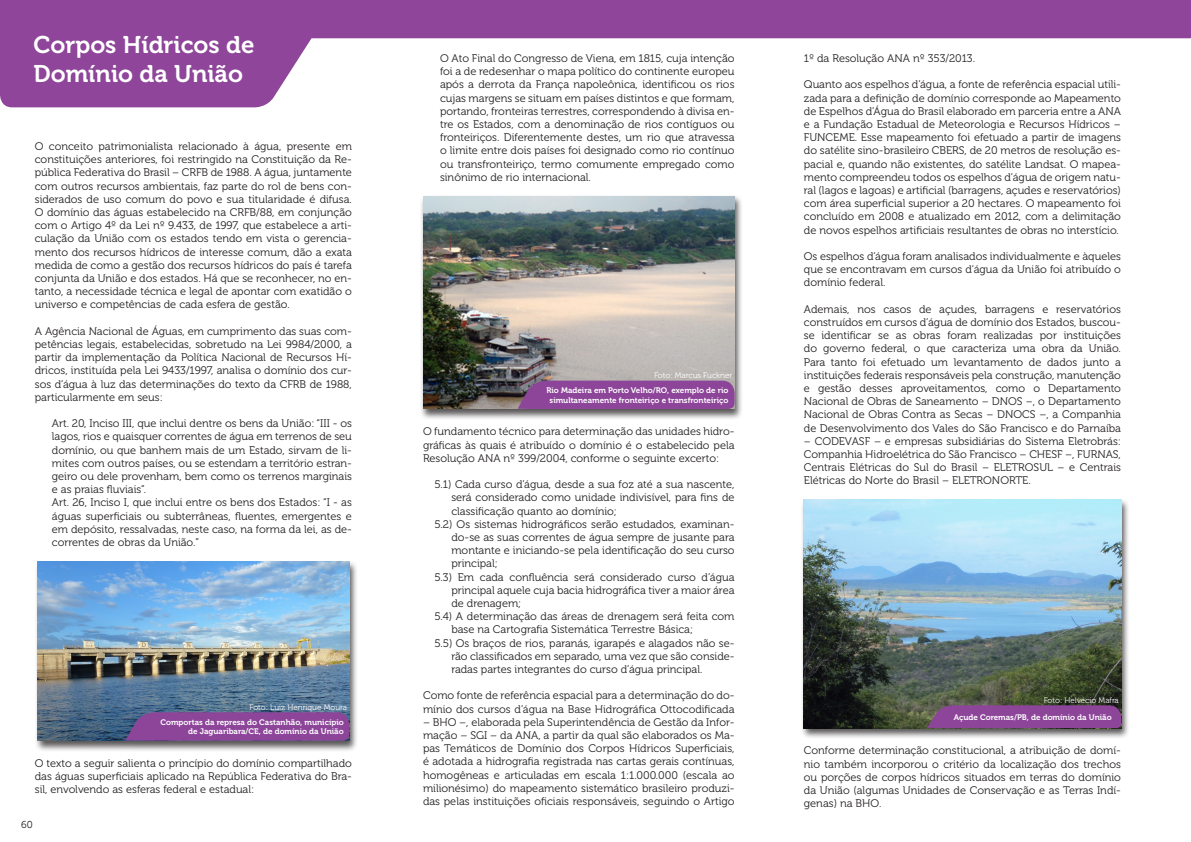
<style>
.page{position:relative;width:1191px;height:842px;background:#fff}
.page>*{position:absolute;margin:0;border:0;box-sizing:border-box;transform-origin:0 0}
.t1{font:24px "Museo 700";color:#fff}
.t2{font:11px/13.2px "Museo 300";color:#231f20;text-align:justify}
.t3{font:10px "Museo 300";color:#231f20}
.t4{font:8px/9.6px "Museo 700";color:#fff;text-align:right}
.t5{font:8px "Museo 300";color:#fff}
</style>
<div class="page">
<svg style="left:0;top:0;width:1191px;height:107px;fill:#8e459a"></svg>
<div style="left:34px;top:560px;width:324px;height:192px;background:#231f20;opacity:.75"></div>
<img style="left:38px;top:561px;width:311px;height:180px">
<svg style="left:126px;top:712px;width:223px;height:29px;background:#874697"></svg>
<div style="left:420px;top:195px;width:323px;height:225px;background:#231f20;opacity:.75"></div>
<img style="left:423px;top:196px;width:311px;height:213px">
<div style="left:518px;top:381px;width:216px;height:28px;background:#8d4599"></div>
<div style="left:800px;top:499px;width:330px;height:240px;background:#231f20;opacity:.75"></div>
<img style="left:804px;top:500px;width:317px;height:228px">
<svg style="left:927px;top:705px;width:194px;height:23px;background:#894693"></svg>
<p class="t1" style="left:33px;top:31px;width:222px">Corpos Hídricos de</p>
<p class="t1" style="left:33px;top:60px;width:211px">Domínio da União</p>
<p class="t2" style="left:440px;top:52px;width:296px">O Ato Final do Congresso de Viena, em 1815, cuja intenção foi a de redesenhar o mapa político do continente europeu após a derrota da França napoleônica, identificou os rios cujas margens se situam em países distintos e que formam, portando, fronteiras terrestres, correspondendo à divisa en&shy;tre os Estados, com a denominação de rios contíguos ou fronteiriços. Diferentemente destes, um rio que atravessa o limite entre dois países foi designado como rio contínuo ou transfronteiriço, termo comumente empregado como sinônimo de rio internacional.</p>
<p class="t2" style="left:35px;top:140px;width:318px">O conceito patrimonialista relacionado à água, presente em constituições anteriores, foi restringido na Constituição da Re&shy;pública Federativa do Brasil – CRFB de 1988. A água, juntamente com outros recursos ambientais, faz parte do rol de bens con&shy;siderados de uso comum do povo e sua titularidade é difusa.<br>O domínio das águas estabelecido na CRFB/88, em conjunção com o Artigo 4º da Lei nº 9.433, de 1997, que estabelece a arti&shy;culação da União com os estados tendo em vista o gerencia&shy;mento dos recursos hídricos de interesse comum, dão a exata medida de como a gestão dos recursos hídricos do país é tarefa conjunta da União e dos estados. Há que se reconhecer, no en&shy;tanto, a necessidade técnica e legal de apontar com exatidão o universo e competências de cada esfera de gestão.</p>
<p class="t2" style="left:35px;top:325px;width:318px">A Agência Nacional de Águas, em cumprimento das suas com&shy;petências legais, estabelecidas, sobretudo na Lei 9984/2000, a partir da implementação da Política Nacional de Recursos Hí&shy;dricos, instituída pela Lei 9433/1997, analisa o domínio dos cur&shy;sos d’água à luz das determinações do texto da CFRB de 1988, particularmente em seus:</p>
<p class="t2" style="left:52px;top:417px;width:301px">Art. 20, Inciso III, que inclui dentre os bens da União: “III - os lagos, rios e quaisquer correntes de água em terrenos de seu domínio, ou que banhem mais de um Estado, sirvam de li&shy;mites com outros países, ou se estendam a território estran&shy;geiro ou dele provenham, bem como os terrenos marginais e as praias fluviais”.</p>
<p class="t2" style="left:52px;top:496px;width:301px">Art. 26, Inciso I, que inclui entre os bens dos Estados: “I - as águas superficiais ou subterrâneas, fluentes, emergentes e em depósito, ressalvadas, neste caso, na forma da lei, as de&shy;correntes de obras da União.”</p>
<p class="t5" style="left:654px;top:371px;width:80px">Foto: Marcus Fuckner</p>
<p class="t4" style="left:546px;top:385px;width:183px;text-align:center">Rio Madeira em Porto Velho/RO, exemplo de rio simultaneamente fronteiriço e transfronteiriço</p>
<p class="t2" style="left:423px;top:425px;width:313px">O fundamento técnico para determinação das unidades hidro&shy;gráficas às quais é atribuído o domínio é o estabelecido pela Resolução ANA nº 399/2004, conforme o seguinte excerto:</p>
<p class="t2" style="left:451px;top:478px;width:285px;text-indent:-17px">5.1) Cada curso d’água, desde a sua foz até a sua nascente, será considerado como unidade indivisível, para fins de classificação quanto ao domínio;</p>
<p class="t2" style="left:451px;top:518px;width:285px;text-indent:-17px">5.2) Os sistemas hidrográficos serão estudados, examinan&shy;do-se as suas correntes de água sempre de jusante para montante e iniciando-se pela identificação do seu curso principal;</p>
<p class="t2" style="left:451px;top:570px;width:285px;text-indent:-17px">5.3) Em cada confluência será considerado curso d’água principal aquele cuja bacia hidrográfica tiver a maior área de drenagem;</p>
<p class="t2" style="left:451px;top:610px;width:285px;text-indent:-17px">5.4) A determinação das áreas de drenagem será feita com base na Cartografia Sistemática Terrestre Básica;</p>
<p class="t2" style="left:451px;top:636px;width:285px;text-indent:-17px">5.5) Os braços de rios, paranás, igarapés e alagados não se&shy;rão classificados em separado, uma vez que são conside&shy;radas partes integrantes do curso d’água principal.</p>
<p class="t2" style="left:423px;top:689px;width:313px">Como fonte de referência espacial para a determinação do do&shy;mínio dos cursos d’água na Base Hidrográfica Ottocodificada</p>
<p class="t2" style="left:423px;top:716px;width:313px">– BHO –, elaborada pela Superintendência de Gestão da Infor&shy;mação – SGI – da ANA, a partir da qual são elaborados os Ma&shy;pas Temáticos de Domínio dos Corpos Hídricos Superficiais, é adotada a hidrografia registrada nas cartas gerais contínuas, homogêneas e articuladas em escala 1:1.000.000 (escala ao milionésimo) do mapeamento sistemático brasileiro produzi&shy;das pelas instituições oficiais responsáveis, seguindo o Artigo</p>
<p class="t5" style="left:249px;top:703px;width:99px">Foto: Luiz Henrique Moura</p>
<p class="t4" style="left:160px;top:717px;width:185px">Comportas da represa do Castanhão, município de Jaguaribara/CE, de domínio da União</p>
<p class="t2" style="left:35px;top:757px;width:318px">O texto a seguir salienta o princípio do domínio compartilhado das águas superficiais aplicado na República Federativa do Bra&shy;sil, envolvendo as esferas federal e estadual:</p>
<p class="t3" style="left:21px;top:819px;width:13px">60</p>
<p class="t2" style="left:804px;top:52px;width:173px">1º da Resolução ANA nº 353/2013.</p>
<p class="t2" style="left:804px;top:78px;width:318px">Quanto aos espelhos d’água, a fonte de referência espacial utili&shy;zada para a definição de domínio corresponde ao Mapeamento de Espelhos d’Água do Brasil elaborado em parceria entre a ANA e a Fundação Estadual de Meteorologia e Recursos Hídricos – FUNCEME. Esse mapeamento foi efetuado a partir de imagens do satélite sino-brasileiro CBERS, de 20 metros de resolução es&shy;pacial e, quando não existentes, do satélite Landsat. O mapea&shy;mento compreendeu todos os espelhos d’água de origem natu&shy;ral (lagos e lagoas) e artificial (barragens, açudes e reservatórios) com área superficial superior a 20 hectares. O mapeamento foi concluído em 2008 e atualizado em 2012, com a delimitação de novos espelhos artificiais resultantes de obras no interstício.</p>
<p class="t2" style="left:804px;top:250px;width:318px">Os espelhos d’água foram analisados individualmente e àqueles que se encontravam em cursos d’água da União foi atribuído o domínio federal.</p>
<p class="t2" style="left:804px;top:303px;width:319px">Ademais, nos casos de açudes, barragens e reservatórios construídos em cursos d’água de domínio dos Estados, buscou&shy;se identificar se as obras foram realizadas por instituições do governo federal, o que caracteriza uma obra da União.<br>Para tanto foi efetuado um levantamento de dados junto a instituições federais responsáveis pela construção, manutenção e gestão desses aproveitamentos, como o Departamento Nacional de Obras de Saneamento – DNOS –, o Departamento Nacional de Obras Contra as Secas – DNOCS –, a Companhia de Desenvolvimento dos Vales do São Francisco e do Parnaíba</p>
<p class="t2" style="left:804px;top:435px;width:318px">– CODEVASF – e empresas subsidiárias do Sistema Eletrobrás:<br>Companhia Hidroelétrica do São Francisco – CHESF –, FURNAS, Centrais Elétricas do Sul do Brasil – ELETROSUL – e Centrais Elétricas do Norte do Brasil – ELETRONORTE.</p>
<p class="t5" style="left:1043px;top:696px;width:77px">Foto: Helvécio Mafra</p>
<p class="t4" style="left:953px;top:712px;width:160px">Açude Coremas/PB, de domínio da União</p>
<p class="t2" style="left:804px;top:744px;width:318px">Conforme determinação constitucional, a atribuição de domí&shy;nio também incorporou o critério da localização dos trechos ou porções de corpos hídricos situados em terras do domínio da União (algumas Unidades de Conservação e as Terras Indí&shy;genas) na BHO.</p>
</div>
